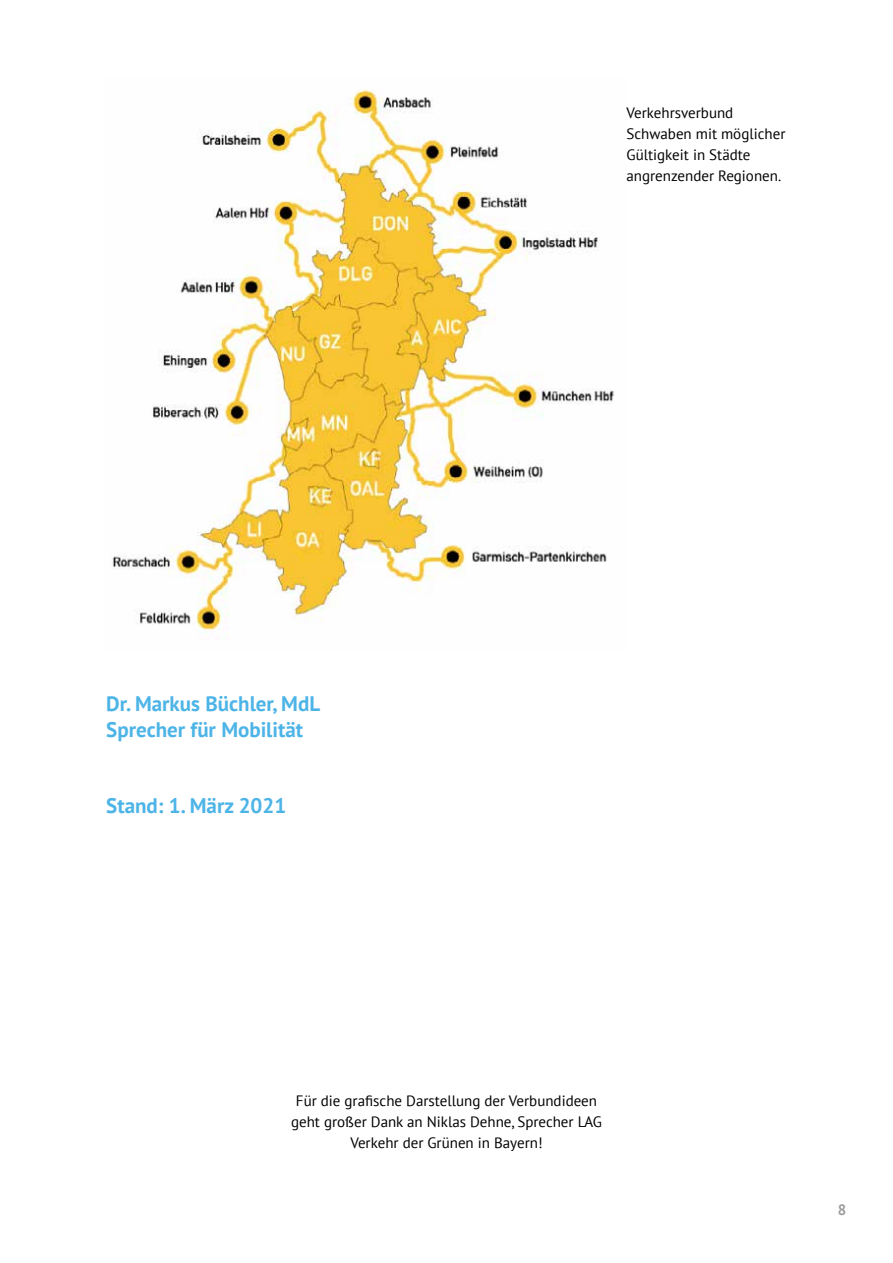
<style>
.page{position:relative;width:893px;height:1263px;background:#fff}
.page>*{position:absolute;margin:0;border:0;box-sizing:border-box;transform-origin:0 0}
.t1{font:700 21px/25.5px "PT Sans";color:#4db4e7}
.t2{font:15px/21px "PT Sans";color:#000}
.t3{font:700 15px "PT Sans";color:#9d9d9c}
</style>
<div class="page">
<img style="left:112px;top:89px;width:502px;height:546px">
<p class="t2" style="left:626px;top:102px;width:160px">Verkehrsverbund<br>Schwaben mit möglicher<br>Gültigkeit in Städte angrenzender Regionen.</p>
<h1 class="t1" style="left:106px;top:692px;width:215px">Dr. Markus Büchler, MdL<br>Sprecher für Mobilität</h1>
<h1 class="t1" style="left:106px;top:794px;width:182px">Stand: 1. März 2021</h1>
<p class="t2" style="left:291px;top:1091px;width:312px;text-align:center">Für die grafische Darstellung der Verbundideen geht großer Dank an Niklas Dehne, Sprecher LAG<br>Verkehr der Grünen in Bayern!</p>
<p class="t3" style="left:838px;top:1201px;width:10px">8</p>
</div>
